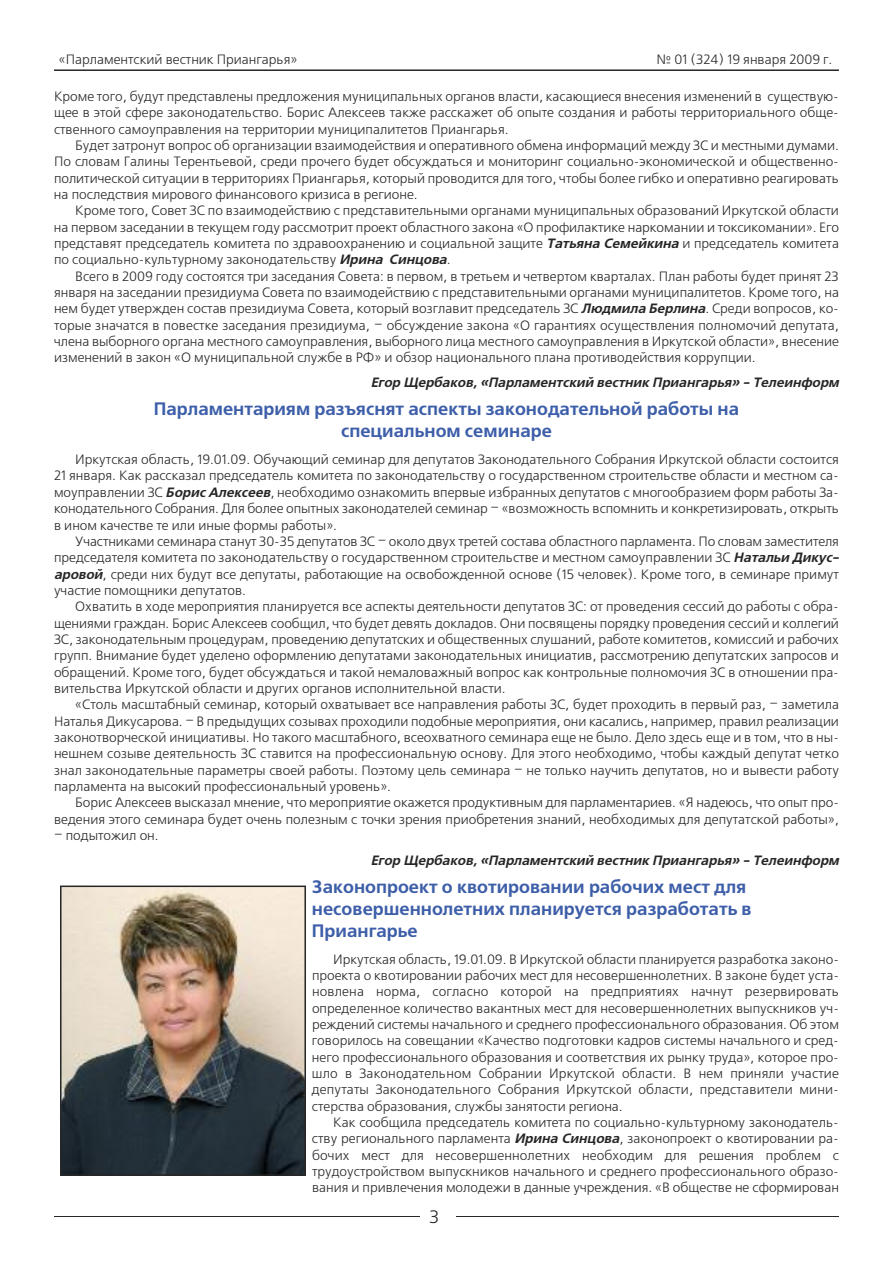
<style>
.page{position:relative;width:893px;height:1263px;background:#fff}
.page>*{position:absolute;margin:0;border:0;box-sizing:border-box;transform-origin:0 0}
.t1{font:700 18px/21.8px "Free Set C";color:#3d5ea9;text-align:center}
.t2{font:18px "Free Set C";color:#272627}
.t3{font:13.5px/16.4px "Free Set C";color:#272627;text-align:justify}
.t4{font:italic 700 13.5px "Free Set C";color:#272627}
.s1{font-weight:700;font-style:italic}
</style>
<div class="page">
<hr style="left:54px;top:69px;width:785px;height:2px;background:#272627">
<hr style="left:54px;top:1216px;width:785px;height:1px;background:#272627">
<div style="left:420px;top:1209px;width:35px;height:19px;background:#fff"></div>
<img style="left:63px;top:888px;width:240px;height:285px">
<div style="left:60px;top:885px;width:246px;height:291px;border:2px solid #272627"></div>
<p class="t3" style="left:59px;top:51px;width:240px">«Парламентский вестник Приангарья»</p>
<p class="t3" style="left:656px;top:51px;width:177px">№ 01 (324) 19 января 2009 г.</p>
<p class="t3" style="left:54px;top:88px;width:786px">Кроме того, будут представлены предложения муниципальных органов власти, касающиеся внесения изменений в существую&shy;щее в этой сфере законодательство. Борис Алексеев также расскажет об опыте создания и работы территориального обще&shy;ственного самоуправления на территории муниципалитетов Приангарья.</p>
<p class="t3" style="left:54px;top:137px;width:786px;text-indent:21px">Будет затронут вопрос об организации взаимодействия и оперативного обмена информаций между ЗС и местными думами.<br>По словам Галины Терентьевой, среди прочего будет обсуждаться и мониторинг социально-экономической и общественно&shy;политической ситуации в территориях Приангарья, который проводится для того, чтобы более гибко и оперативно реагировать на последствия мирового финансового кризиса в регионе.</p>
<p class="t3" style="left:54px;top:202px;width:786px;text-indent:21px">Кроме того, Совет ЗС по взаимодействию с представительными органами муниципальных образований Иркутской области на первом заседании в текущем году рассмотрит проект областного закона «О профилактике наркомании и токсикомании». Его представят председатель комитета по здравоохранению и социальной защите <span class="s1">Татьяна Семейкина</span> и председатель комитета по социально-культурному законодательству <span class="s1">Ирина Синцова</span>.</p>
<p class="t3" style="left:54px;top:268px;width:786px;text-indent:21px">Всего в 2009 году состоятся три заседания Совета: в первом, в третьем и четвертом кварталах. План работы будет принят 23 января на заседании президиума Совета по взаимодействию с представительными органами муниципалитетов. Кроме того, на нем будет утвержден состав президиума Совета, который возглавит председатель ЗС <span class="s1">ЛюдмилаБерлина</span>. Среди вопросов, ко&shy;торые значатся в повестке заседания президиума, – обсуждение закона «О гарантиях осуществления полномочий депутата, члена выборного органа местного самоуправления, выборного лица местного самоуправления в Иркутской области», внесение изменений в закон «О муниципальной службе в РФ» и обзор национального плана противодействия коррупции.</p>
<p class="t4" style="left:371px;top:374px;width:472px">Егор Щербаков, «Парламентский вестник Приангарья» - Телеинформ</p>
<h1 class="t1" style="left:154px;top:398px;width:587px">Парламентариям разъяснят аспекты законодательной работы на специальном семинаре</h1>
<p class="t3" style="left:54px;top:451px;width:786px;text-indent:21px">Иркутская область, 19.01.09. Обучающий семинар для депутатов Законодательного Собрания Иркутской области состоится 21 января. Как рассказал председатель комитета по законодательству о государственном строительстве области и местном са&shy;моуправлении ЗС <span class="s1">БорисАлексеев</span>, необходимо ознакомить впервые избранных депутатов с многообразием форм работы За&shy;конодательного Собрания. Для более опытных законодателей семинар – «возможность вспомнить и конкретизировать, открыть в ином качестве те или иные формы работы».</p>
<p class="t3" style="left:54px;top:533px;width:788px;text-align:left;text-indent:21px">Участниками семинара станут 30-35 депутатов ЗС – около двух третей состава областного парламента. По словам заместителя председателя комитета по законодательству о государственном строительстве и местном самоуправлении ЗС <span class="s1">НатальиДикус&shy;аровой</span>, среди них будут все депутаты, работающие на освобожденной основе (15 человек). Кроме того, в семинаре примут участие помощники депутатов.</p>
<p class="t3" style="left:54px;top:598px;width:786px;text-indent:21px">Охватить в ходе мероприятия планируется все аспекты деятельности депутатов ЗС: от проведения сессий до работы с обра&shy;щениями граждан. Борис Алексеев сообщил, что будет девять докладов. Они посвящены порядку проведения сессий и коллегий ЗС, законодательным процедурам, проведению депутатских и общественных слушаний, работе комитетов, комиссий и рабочих групп. Внимание будет уделено оформлению депутатами законодательных инициатив, рассмотрению депутатских запросов и обращений. Кроме того, будет обсуждаться и такой немаловажный вопрос как контрольные полномочия ЗС в отношении пра&shy;вительства Иркутской области и других органов исполнительной власти.</p>
<p class="t3" style="left:54px;top:696px;width:786px;text-indent:21px">«Столь масштабный семинар, который охватывает все направления работы ЗС, будет проходить в первый раз, – заметила Наталья Дикусарова. – В предыдущих созывах проходили подобные мероприятия, они касались, например, правил реализации законотворческой инициативы. Но такого масштабного, всеохватного семинара еще не было. Дело здесь еще и в том, что в ны&shy;нешнем созыве деятельность ЗС ставится на профессиональную основу. Для этого необходимо, чтобы каждый депутат четко знал законодательные параметры своей работы. Поэтому цель семинара – не только научить депутатов, но и вывести работу парламента на высокий профессиональный уровень».</p>
<p class="t3" style="left:54px;top:795px;width:786px;text-align:right">Борис Алексеев высказал мнение, что мероприятие окажется продуктивным для парламентариев. «Я надеюсь, что опыт про&shy;ведения этого семинара будет очень полезным с точки зрения приобретения знаний, необходимых для депутатской работы»,</p>
<p class="t3" style="left:54px;top:827px;width:106px">– подытожил он.</p>
<p class="t4" style="left:371px;top:852px;width:472px">Егор Щербаков, «Парламентский вестник Приангарья» - Телеинформ</p>
<h1 class="t1" style="left:312px;top:876px;width:441px;text-align:left">Законопроект о квотировании рабочих мест для несовершеннолетних планируется разработать в<br>Приангарье</h1>
<p class="t3" style="left:312px;top:951px;width:528px;text-indent:21px">Иркутская область, 19.01.09. В Иркутской области планируется разработка законо&shy;проекта о квотировании рабочих мест для несовершеннолетних. В законе будет уста&shy;новлена норма, согласно которой на предприятиях начнут резервировать определенное количество вакантных мест для несовершеннолетних выпускников уч&shy;реждений системы начального и среднего профессионального образования. Об этом говорилось на совещании «Качество подготовки кадров системы начального и сред&shy;него профессионального образования и соответствия их рынку труда», которое про&shy;шло в Законодательном Собрании Иркутской области. В нем приняли участие депутаты Законодательного Собрания Иркутской области, представители мини&shy;стерства образования, службы занятости региона.</p>
<p class="t3" style="left:312px;top:1114px;width:528px;text-indent:21px">Как сообщила председатель комитета по социально-культурному законодатель&shy;ству регионального парламента <span class="s1">Ирина Синцова</span>, законопроект о квотировании ра&shy;бочих мест для несовершеннолетних необходим для решения проблем с трудоустройством выпускников начального и среднего профессионального образо&shy;вания и привлечения молодежи в данные учреждения. «В обществе не сформирован</p>
<h1 class="t2" style="left:430px;top:1206px;width:11px">3</h1>
</div>
